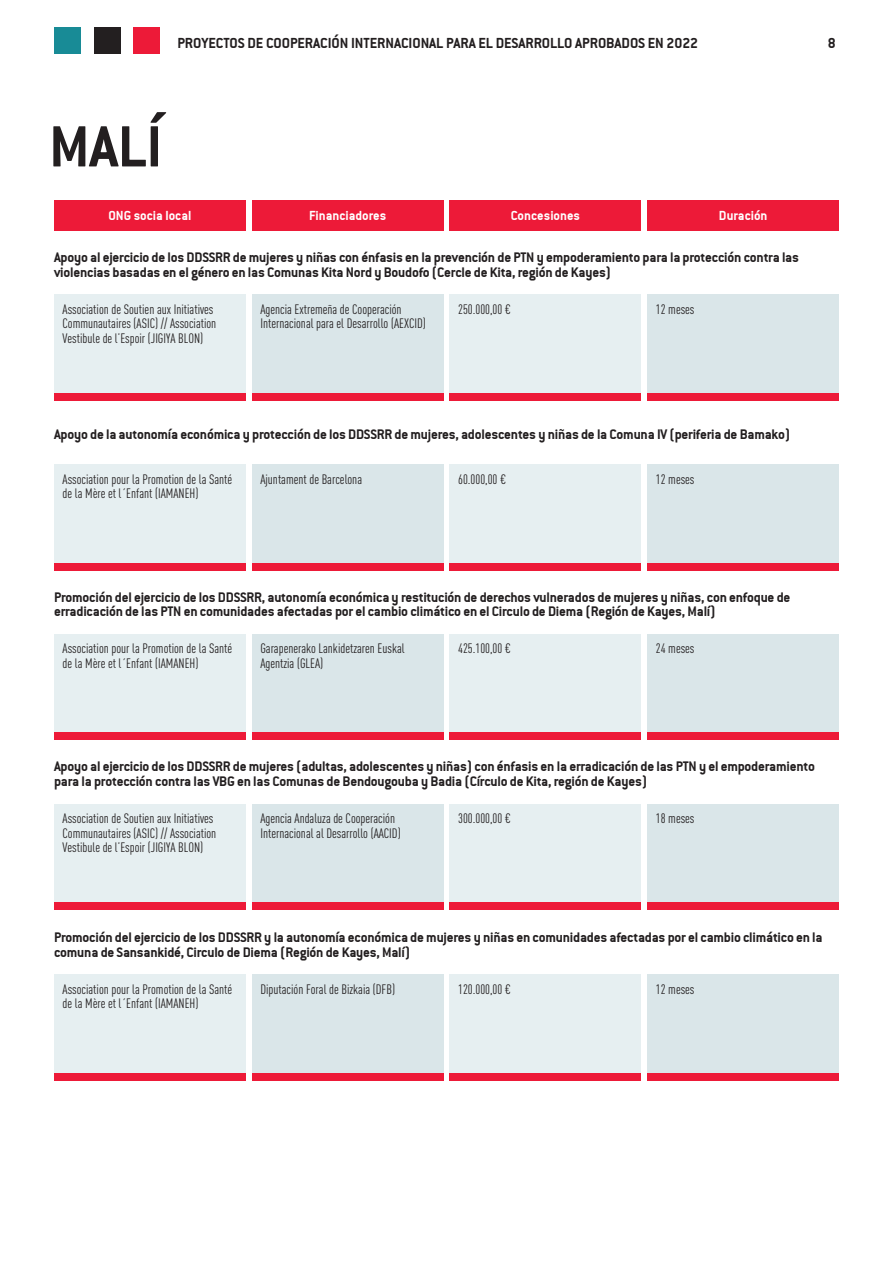
<style>
.page{position:relative;width:893px;height:1263px;background:#fff}
.page>*{position:absolute;margin:0;border:0;box-sizing:border-box;transform-origin:0 0}
.t1{font:63.75px "Conduit ITCTT Bold";color:#231f20}
.t2{font:15.75px "Conduit ITCTT Bold";letter-spacing:-.005em;color:#231f20}
.t3{font:15px/14.5px "Conduit ITCTT Bold";letter-spacing:-.015em;color:#231f20}
.t4{font:14.25px "Conduit ITCTT Bold";color:#fff}
.t5{font:13.5px/14.5px "DIN Cond";color:#231f20}
</style>
<div class="page">
<div style="left:134px;top:27px;width:26px;height:27px;background:#ed1a38"></div>
<div style="left:94px;top:27px;width:26px;height:27px;background:#231f20"></div>
<div style="left:54px;top:27px;width:27px;height:27px;background:#188b96"></div>
<div style="left:54px;top:200px;width:192px;height:31px;background:#ed1a38"></div>
<div style="left:450px;top:200px;width:191px;height:31px;background:#ed1a38"></div>
<div style="left:252px;top:200px;width:191px;height:31px;background:#ed1a38"></div>
<div style="left:647px;top:200px;width:192px;height:31px;background:#ed1a38"></div>
<div style="left:450px;top:295px;width:191px;height:98px;background:#e6eff1"></div>
<div style="left:450px;top:393px;width:191px;height:8px;background:#ed1a38"></div>
<div style="left:54px;top:295px;width:192px;height:98px;background:#e6eff1"></div>
<div style="left:54px;top:393px;width:192px;height:8px;background:#ed1a38"></div>
<div style="left:647px;top:295px;width:192px;height:98px;background:#dae6e9"></div>
<div style="left:647px;top:393px;width:192px;height:8px;background:#ed1a38"></div>
<div style="left:252px;top:295px;width:191px;height:98px;background:#dae6e9"></div>
<div style="left:252px;top:393px;width:191px;height:8px;background:#ed1a38"></div>
<div style="left:450px;top:464px;width:191px;height:99px;background:#e6eff1"></div>
<div style="left:450px;top:563px;width:191px;height:7px;background:#ed1a38"></div>
<div style="left:54px;top:464px;width:192px;height:99px;background:#e6eff1"></div>
<div style="left:54px;top:563px;width:192px;height:7px;background:#ed1a38"></div>
<div style="left:647px;top:464px;width:192px;height:99px;background:#dae6e9"></div>
<div style="left:647px;top:563px;width:192px;height:7px;background:#ed1a38"></div>
<div style="left:252px;top:464px;width:191px;height:99px;background:#dae6e9"></div>
<div style="left:252px;top:563px;width:191px;height:7px;background:#ed1a38"></div>
<div style="left:450px;top:634px;width:191px;height:99px;background:#e6eff1"></div>
<div style="left:450px;top:733px;width:191px;height:7px;background:#ed1a38"></div>
<div style="left:54px;top:634px;width:192px;height:99px;background:#e6eff1"></div>
<div style="left:54px;top:733px;width:192px;height:7px;background:#ed1a38"></div>
<div style="left:647px;top:634px;width:192px;height:99px;background:#dae6e9"></div>
<div style="left:647px;top:733px;width:192px;height:7px;background:#ed1a38"></div>
<div style="left:252px;top:634px;width:191px;height:99px;background:#dae6e9"></div>
<div style="left:252px;top:733px;width:191px;height:7px;background:#ed1a38"></div>
<div style="left:450px;top:804px;width:191px;height:98px;background:#e6eff1"></div>
<div style="left:450px;top:902px;width:191px;height:8px;background:#ed1a38"></div>
<div style="left:54px;top:804px;width:192px;height:98px;background:#e6eff1"></div>
<div style="left:54px;top:902px;width:192px;height:8px;background:#ed1a38"></div>
<div style="left:647px;top:804px;width:192px;height:98px;background:#dae6e9"></div>
<div style="left:647px;top:902px;width:192px;height:8px;background:#ed1a38"></div>
<div style="left:252px;top:804px;width:191px;height:98px;background:#dae6e9"></div>
<div style="left:252px;top:902px;width:191px;height:8px;background:#ed1a38"></div>
<div style="left:450px;top:974px;width:191px;height:99px;background:#e6eff1"></div>
<div style="left:450px;top:1073px;width:191px;height:7px;background:#ed1a38"></div>
<div style="left:54px;top:974px;width:192px;height:99px;background:#e6eff1"></div>
<div style="left:54px;top:1073px;width:192px;height:7px;background:#ed1a38"></div>
<div style="left:647px;top:974px;width:192px;height:99px;background:#dae6e9"></div>
<div style="left:647px;top:1073px;width:192px;height:7px;background:#ed1a38"></div>
<div style="left:252px;top:974px;width:191px;height:99px;background:#dae6e9"></div>
<div style="left:252px;top:1073px;width:191px;height:7px;background:#ed1a38"></div>
<p class="t2" style="left:177px;top:34px;width:522px">PROYECTOS DE COOPERACIÓN INTERNACIONAL PARA EL DESARROLLO APROBADOS EN 2022</p>
<p class="t2" style="left:828px;top:34px;width:9px">8</p>
<p class="t1" style="left:49px;top:109px;width:115px">MALÍ</p>
<p class="t4" style="left:108px;top:207px;width:85px">ONG socia local</p>
<p class="t4" style="left:309px;top:207px;width:79px">Financiadores</p>
<p class="t4" style="left:511px;top:207px;width:71px">Concesiones</p>
<p class="t4" style="left:719px;top:207px;width:50px">Duración</p>
<p class="t3" style="left:54px;top:250px;width:746px">Apoyo al ejercicio de los DDSSRR de mujeres y niñas con énfasis en la prevención de PTN y empoderamiento para la protección contra las violencias basadas en el género en las Comunas Kita Nord y Boudofo (Cercle de Kita, región de Kayes)</p>
<p class="t5" style="left:63px;top:302px;width:152px">Association de Soutien aux Initiatives</p>
<p class="t5" style="left:458px;top:302px;width:54px">250.000,00 €</p>
<p class="t5" style="left:63px;top:316px;width:155px">Communautaires (ASIC) // Association<br>Vestibule de l’Espoir (JIGIYA BLON)</p>
<p class="t5" style="left:260px;top:302px;width:143px">Agencia Extremeña de Cooperación</p>
<p class="t5" style="left:656px;top:302px;width:40px">12 meses</p>
<p class="t5" style="left:260px;top:316px;width:167px">Internacional para el Desarrollo (AEXCID)</p>
<p class="t3" style="left:54px;top:427px;width:738px">Apoyo de la autonomía económica y protección de los DDSSRR de mujeres, adolescentes y niñas de la Comuna IV (periferia de Bamako)</p>
<p class="t5" style="left:63px;top:471px;width:171px">Association pour la Promotion de la Santé</p>
<p class="t5" style="left:458px;top:471px;width:49px">60.000,00 €</p>
<p class="t5" style="left:63px;top:486px;width:137px">de la Mère et l´Enfant (IAMANEH)</p>
<p class="t5" style="left:260px;top:471px;width:103px">Ajuntament de Barcelona</p>
<p class="t5" style="left:656px;top:471px;width:40px">12 meses</p>
<p class="t3" style="left:54px;top:589px;width:738px">Promoción del ejercicio de los DDSSRR, autonomía económica y restitución de derechos vulnerados de mujeres y niñas, con enfoque de erradicación de las PTN en comunidades afectadas por el cambio climático en el Circulo de Diema (Región de Kayes, Malí)</p>
<p class="t5" style="left:63px;top:641px;width:171px">Association pour la Promotion de la Santé</p>
<p class="t5" style="left:458px;top:641px;width:54px">425.100,00 €</p>
<p class="t5" style="left:63px;top:656px;width:137px">de la Mère et l´Enfant (IAMANEH)</p>
<p class="t5" style="left:260px;top:641px;width:146px">Garapenerako Lankidetzaren Euskal</p>
<p class="t5" style="left:656px;top:641px;width:40px">24 meses</p>
<p class="t5" style="left:260px;top:656px;width:64px">Agentzia (GLEA)</p>
<p class="t3" style="left:54px;top:759px;width:762px">Apoyo al ejercicio de los DDSSRR de mujeres (adultas, adolescentes y niñas) con énfasis en la erradicación de las PTN y el empoderamiento para la protección contra las VBG en las Comunas de Bendougouba y Badia (Círculo de Kita, región de Kayes)</p>
<p class="t5" style="left:63px;top:811px;width:152px">Association de Soutien aux Initiatives</p>
<p class="t5" style="left:458px;top:811px;width:54px">300.000,00 €</p>
<p class="t5" style="left:63px;top:825px;width:155px">Communautaires (ASIC) // Association<br>Vestibule de l’Espoir (JIGIYA BLON)</p>
<p class="t5" style="left:260px;top:811px;width:136px">Agencia Andaluza de Cooperación</p>
<p class="t5" style="left:656px;top:811px;width:40px">18 meses</p>
<p class="t5" style="left:260px;top:825px;width:142px">Internacional al Desarrollo (AACID)</p>
<p class="t3" style="left:54px;top:930px;width:770px">Promoción del ejercicio de los DDSSRR y la autonomía económica de mujeres y niñas en comunidades afectadas por el cambio climático en la comuna de Sansankidé, Circulo de Diema (Región de Kayes, Malí)</p>
<p class="t5" style="left:260px;top:981px;width:136px">Diputación Foral de Bizkaia (DFB)</p>
<p class="t5" style="left:656px;top:981px;width:40px">12 meses</p>
<p class="t5" style="left:63px;top:981px;width:171px">Association pour la Promotion de la Santé</p>
<p class="t5" style="left:458px;top:981px;width:54px">120.000,00 €</p>
<p class="t5" style="left:63px;top:996px;width:137px">de la Mère et l´Enfant (IAMANEH)</p>
</div>
